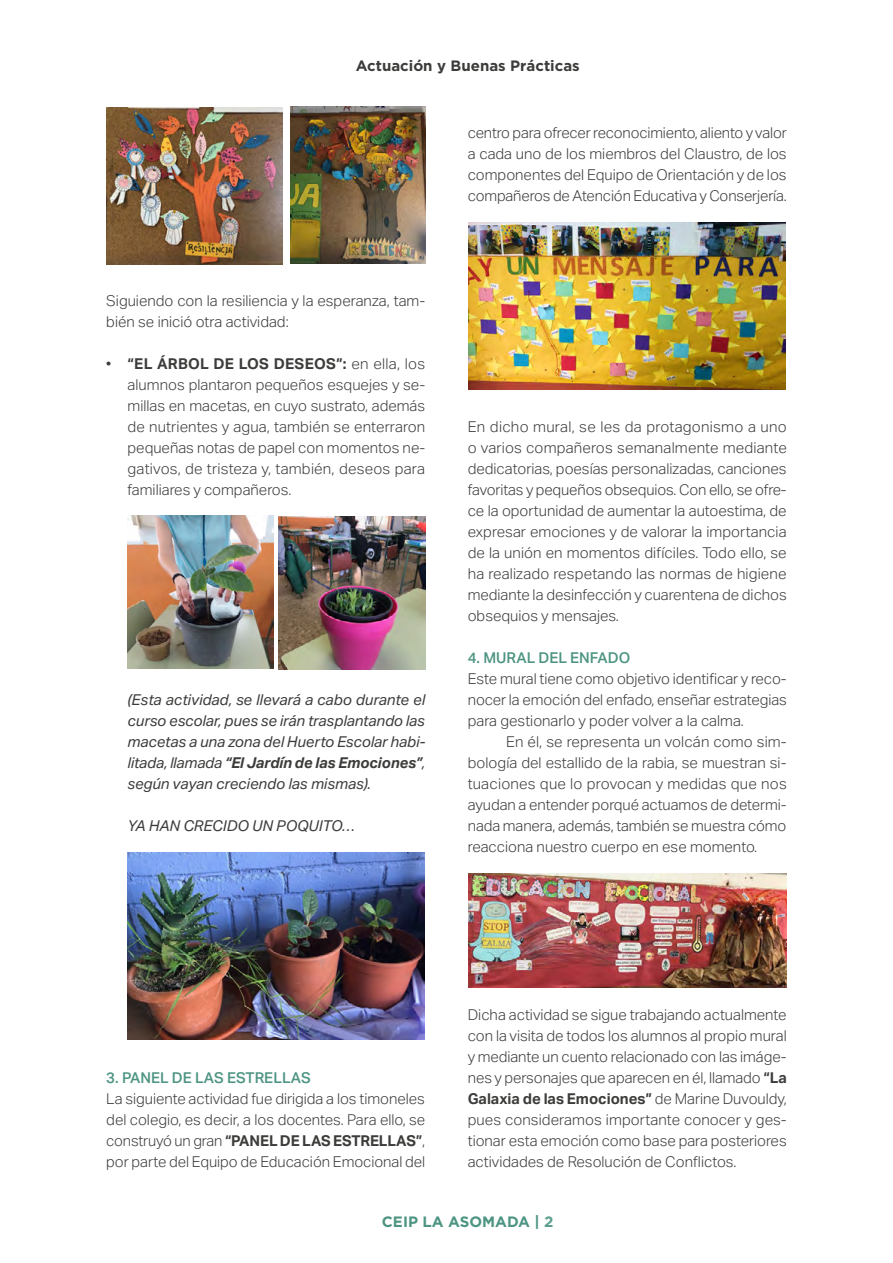
<style>
.page{position:relative;width:893px;height:1263px;background:#fff}
.page>*{position:absolute;margin:0;border:0;box-sizing:border-box;transform-origin:0 0}
.t1{font:300 15px/21px "Aktiv Grotesk";color:#3c3c3b;text-align:justify}
.t2{font:italic 15px/21px "Aktiv Grotesk";color:#3c3c3b;text-align:justify}
.t3{font:500 15px "Aktiv Grotesk";color:#4d9482}
.t4{font:700 15px "Gotham";color:#3c3c3b}
.t5{font:700 15px "Gotham";color:#4d9482}
.s1{font-weight:700}
.s2{color:#5e9f8f}
</style>
<div class="page">
<img style="left:107px;top:107px;width:175px;height:157px">
<img style="left:290px;top:107px;width:136px;height:157px">
<img style="left:128px;top:516px;width:145px;height:153px">
<img style="left:279px;top:516px;width:146px;height:153px">
<img style="left:128px;top:852px;width:296px;height:187px">
<img style="left:468px;top:222px;width:317px;height:167px">
<img style="left:468px;top:873px;width:319px;height:115px">
<p class="t4" style="left:356px;top:57px;width:225px">Actuación y Buenas Prácticas</p>
<p class="t1" style="left:106px;top:290px;width:320px">Siguiendo con la resiliencia y la esperanza, tam&shy;bién se inició otra actividad:</p>
<p class="t1" style="left:128px;top:353px;width:299px;text-indent:-21px">• <span class="s1">“EL ÁRBOL DE LOS DESEOS”:</span> en ella, los alumnos plantaron pequeños esquejes y se&shy;millas en macetas, en cuyo sustrato, además de nutrientes y agua, también se enterraron pequeñas notas de papel con momentos ne&shy;gativos, de tristeza y, también, deseos para familiares y compañeros.</p>
<p class="t2" style="left:128px;top:689px;width:299px">(Esta actividad, se llevará a cabo durante el curso escolar, pues se irán trasplantando las macetas a una zona del Huerto Escolar habi&shy;litada, llamada <span class="s1">“El Jardín de las Emociones”</span>, según vayan creciendo las mismas).</p>
<p class="t2" style="left:128px;top:815px;width:229px">YA HAN CRECIDO UN POQUITO…</p>
<p class="t1" style="left:468px;top:122px;width:321px">centro para ofrecer reconocimiento, aliento y valor a cada uno de los miembros del Claustro, de los componentes del Equipo de Orientación y de los compañeros de Atención Educativa y Conserjería.</p>
<p class="t1" style="left:468px;top:416px;width:321px">En dicho mural, se les da protagonismo a uno o varios compañeros semanalmente mediante dedicatorias, poesías personalizadas, canciones favoritas y pequeños obsequios. Con ello, se ofre&shy;ce la oportunidad de aumentar la autoestima, de expresar emociones y de valorar la importancia de la unión en momentos difíciles. Todo ello, se ha realizado respetando las normas de higiene mediante la desinfección y cuarentena de dichos obsequios y mensajes.</p>
<p class="t3" style="left:468px;top:649px;width:164px">4. MURAL DEL ENFADO</p>
<p class="t1" style="left:468px;top:668px;width:321px">Este mural tiene como objetivo identificar y reco&shy;nocer la emoción del enfado, enseñar estrategias para gestionarlo y poder volver a la calma.</p>
<p class="t1" style="left:468px;top:731px;width:321px;text-indent:38px">En él, se representa un volcán como sim&shy;bología del estallido de la rabia, se muestran si&shy;tuaciones que lo provocan y medidas que nos ayudan a entender porqué actuamos de determi&shy;nada manera, además, también se muestra cómo reacciona nuestro cuerpo en ese momento.</p>
<p class="t3" style="left:106px;top:1069px;width:206px">3. PANEL DE LAS ESTRELLAS</p>
<p class="t1" style="left:106px;top:1088px;width:320px">La siguiente actividad fue dirigida a los timoneles del colegio, es decir, a los docentes. Para ello, se construyó un gran <span class="s1">“PANEL DE LAS ESTRELLAS”</span>, por parte del Equipo de Educación Emocional del</p>
<p class="t1" style="left:468px;top:1004px;width:321px">Dicha actividad se sigue trabajando actualmente con la visita de todos los alumnos al propio mural y mediante un cuento relacionado con las imáge&shy;nes y personajes que aparecen en él, llamado <span class="s1">“La Galaxia de las Emociones”</span> de Marine Duvouldy, pues consideramos importante conocer y ges&shy;tionar esta emoción como base para posteriores actividades de Resolución de Conflictos.</p>
<p class="t5" style="left:382px;top:1213px;width:173px">CEIP LA ASOMADA | <span class="s2">2</span></p>
</div>
